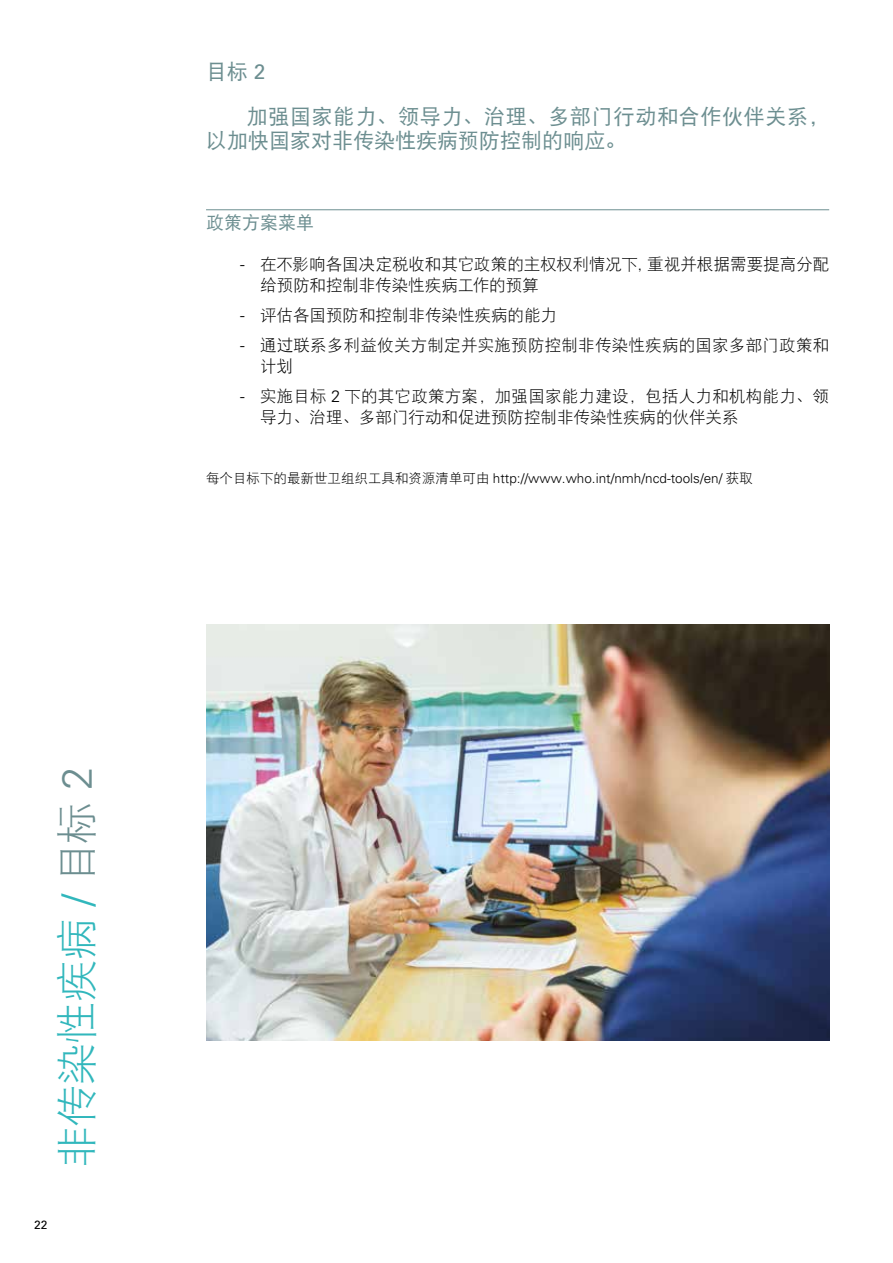
<style>
.page{position:relative;width:893px;height:1263px;background:#fff}
.page>*{position:absolute;margin:0;border:0;box-sizing:border-box;transform-origin:0 0}
.t1{font:42px "DF Hei W3";letter-spacing:-.015em;color:#31b7bc}
.t2{font:21px/45px "DF Hei W5";letter-spacing:.035em;color:#6c8e90}
.t3{font:21px "DF Hei W5";letter-spacing:.015em;color:#6c8e90}
.t4{font:18px "DF Hei W5";color:#6c8e90}
.t5{font:16.5px/21px "DF Hei W3";color:#000}
.t6{font:300 13.5px "Univers LT Std";color:#000}
.t7{font:12px "Univers LT Std";color:#000}
.s1{font-family:"Univers LT Std"}
.s2{font-family:"Univers LT Std";font-weight:300}
.s3{font-family:"DF Hei W3";font-weight:400}
.s4{color:#6c8e90}
.s5{font-family:"Univers LT Std";font-weight:300;color:#6c8e90}
</style>
<div class="page">
<hr style="left:206px;top:209px;width:623px;height:1px;background:#6c8e90">
<img style="left:206px;top:624px;width:623px;height:417px">
<p class="t2" style="left:247px;top:49px;width:584px;text-indent:-41px">目标 <span class="s1">2<br></span>加强国家能力、领导力、治理、多部门行动和合作伙伴关系，</p>
<p class="t3" style="left:206px;top:130px;width:421px">以加快国家对非传染性疾病预防控制的响应。</p>
<p class="t4" style="left:206px;top:213px;width:109px">政策方案菜单</p>
<p class="t5" style="left:260px;top:253px;width:571px;text-indent:-20px"><span class="s2">-</span> 在不影响各国决定税收和其它政策的主权权利情况下，重视并根据需要提高分配给预防和控制非传染性疾病工作的预算</p>
<p class="t5" style="left:240px;top:304px;width:318px"><span class="s2">-</span> 评估各国预防和控制非传染性疾病的能力</p>
<p class="t5" style="left:260px;top:334px;width:571px;text-indent:-20px"><span class="s2">-</span> 通过联系多利益攸关方制定并实施预防控制非传染性疾病的国家多部门政策和计划</p>
<p class="t5" style="left:260px;top:385px;width:570px;text-indent:-20px"><span class="s2">-</span> 实施目标 <span class="s2">2</span> 下的其它政策方案，加强国家能力建设，包括人力和机构能力、领导力、治理、多部门行动和促进预防控制非传染性疾病的伙伴关系</p>
<p class="t6" style="left:206px;top:470px;width:548px"><span class="s3">每个目标下的最新世卫组织工具和资源清单可由</span> http://www.who.int/nmh/ncd-tools/en/ <span class="s3">获取</span></p>
<h1 class="t1" style="left:56px;top:1168px;width:403px;rotate:-90deg">非传染性疾病 <span class="s2">/</span> <span class="s4">目标</span> <span class="s5">2</span></h1>
<p class="t7" style="left:34px;top:1217px;width:15px">22</p>
</div>
